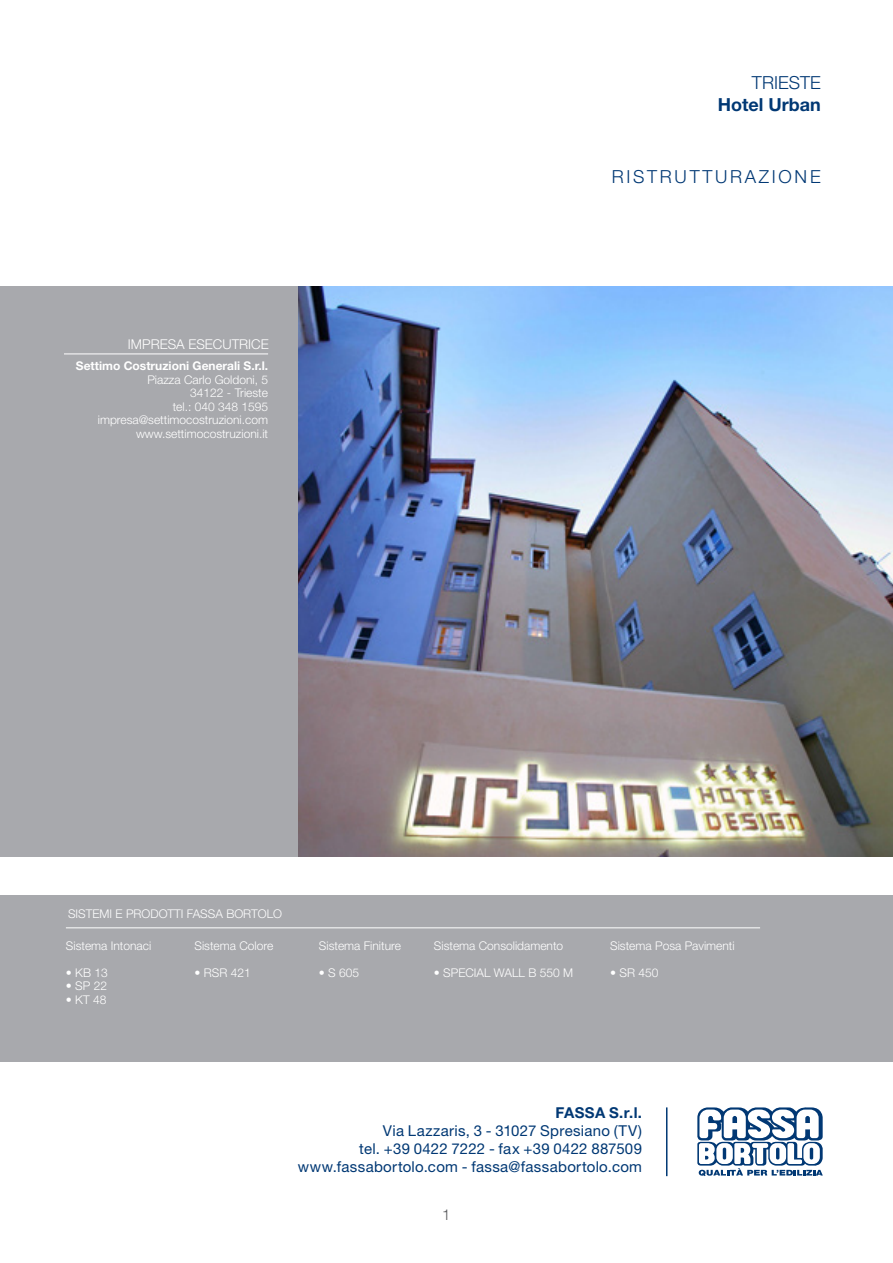
<style>
.page{position:relative;width:893px;height:1263px;background:#fff}
.page>*{position:absolute;margin:0;border:0;box-sizing:border-box;transform-origin:0 0}
.t1{font:300 18px "Helvetica Neue LT Std";letter-spacing:.15em;color:#013874}
.t2{font:700 18px "Helvetica Neue LT Std";color:#013874}
.t3{font:300 18px "Helvetica Neue LT Std";color:#013874}
.t4{font:15px/18px "Helvetica Neue LT Std";letter-spacing:.02em;color:#013874;text-align:right}
.Numero_Pagina{font:300 15px "Helvetica Neue LT Std";color:#57585a}
.t5{font:300 13.5px "Helvetica Neue LT Std";color:#fff}
.Titolo_Sinistra{font:300 12px "Helvetica Neue LT Std";color:#fff}
.t6{font:700 12px "Helvetica Neue LT Std";color:#fff}
.s1{font-weight:700}
</style>
<div class="page">
<svg style="left:697px;top:1107px;width:126px;height:69px"></svg>
<div style="left:0;top:286px;width:893px;height:571px;background:#a8a9ad"></div>
<div style="left:0;top:895px;width:893px;height:167px;background:#a8a9ad"></div>
<hr style="left:66px;top:927px;width:694px;height:1px;background:#fff">
<hr style="left:666px;top:1107px;width:1px;height:69px;background:#013874">
<hr style="left:64px;top:354px;width:204px;height:1px;background:#fff">
<img style="left:299px;top:286px;width:594px;height:571px">
<p class="t5" style="left:128px;top:336px;width:142px">IMPRESA ESECUTRICE</p>
<p class="t6" style="left:76px;top:359px;width:194px">Settimo Costruzioni Generali S.r.l.</p>
<p class="Titolo_Sinistra" style="left:147px;top:372px;width:122px">Piazza Carlo Goldoni, 5</p>
<p class="Titolo_Sinistra" style="left:190px;top:386px;width:79px">34122 - Trieste</p>
<p class="Titolo_Sinistra" style="left:173px;top:399px;width:97px">tel.: 040 348 1595</p>
<p class="Titolo_Sinistra" style="left:98px;top:413px;width:172px">impresa@settimocostruzioni.com</p>
<p class="Titolo_Sinistra" style="left:136px;top:426px;width:134px">www.settimocostruzioni.it</p>
<p class="t3" style="left:752px;top:72px;width:70px">TRIESTE</p>
<p class="t2" style="left:718px;top:93px;width:104px">Hotel Urban</p>
<p class="t1" style="left:612px;top:166px;width:210px">RISTRUTTURAZIONE</p>
<p class="Titolo_Sinistra" style="left:68px;top:906px;width:216px">SISTEMI E PRODOTTI FASSA BORTOLO</p>
<p class="Titolo_Sinistra" style="left:66px;top:938px;width:87px">Sistema Intonaci</p>
<p class="Titolo_Sinistra" style="left:66px;top:965px;width:43px">• KB 13</p>
<p class="Titolo_Sinistra" style="left:66px;top:978px;width:43px">• SP 22</p>
<p class="Titolo_Sinistra" style="left:66px;top:992px;width:42px">• KT 48</p>
<p class="Titolo_Sinistra" style="left:195px;top:938px;width:80px">Sistema Colore</p>
<p class="Titolo_Sinistra" style="left:195px;top:965px;width:58px">• RSR 421</p>
<p class="Titolo_Sinistra" style="left:319px;top:938px;width:84px">Sistema Finiture</p>
<p class="Titolo_Sinistra" style="left:319px;top:965px;width:42px">• S 605</p>
<p class="Titolo_Sinistra" style="left:434px;top:938px;width:131px">Sistema Consolidamento</p>
<p class="Titolo_Sinistra" style="left:434px;top:965px;width:141px">• SPECIAL WALL B 550 M</p>
<p class="Titolo_Sinistra" style="left:610px;top:938px;width:126px">Sistema Posa Pavimenti</p>
<p class="Titolo_Sinistra" style="left:610px;top:965px;width:50px">• SR 450</p>
<p class="t4" style="left:383px;top:1103px;width:261px"><span class="s1">FASSA S.r.l.<br></span>Via Lazzaris, 3 - 31027 Spresiano (TV)</p>
<p class="t4" style="left:359px;top:1139px;width:284px">tel. +39 0422 7222 - fax +39 0422 887509</p>
<p class="t4" style="left:298px;top:1157px;width:346px">www.fassabortolo.com - fassa@fassabortolo.com</p>
<p class="Numero_Pagina" style="left:442px;top:1205px;width:10px">1</p>
</div>
